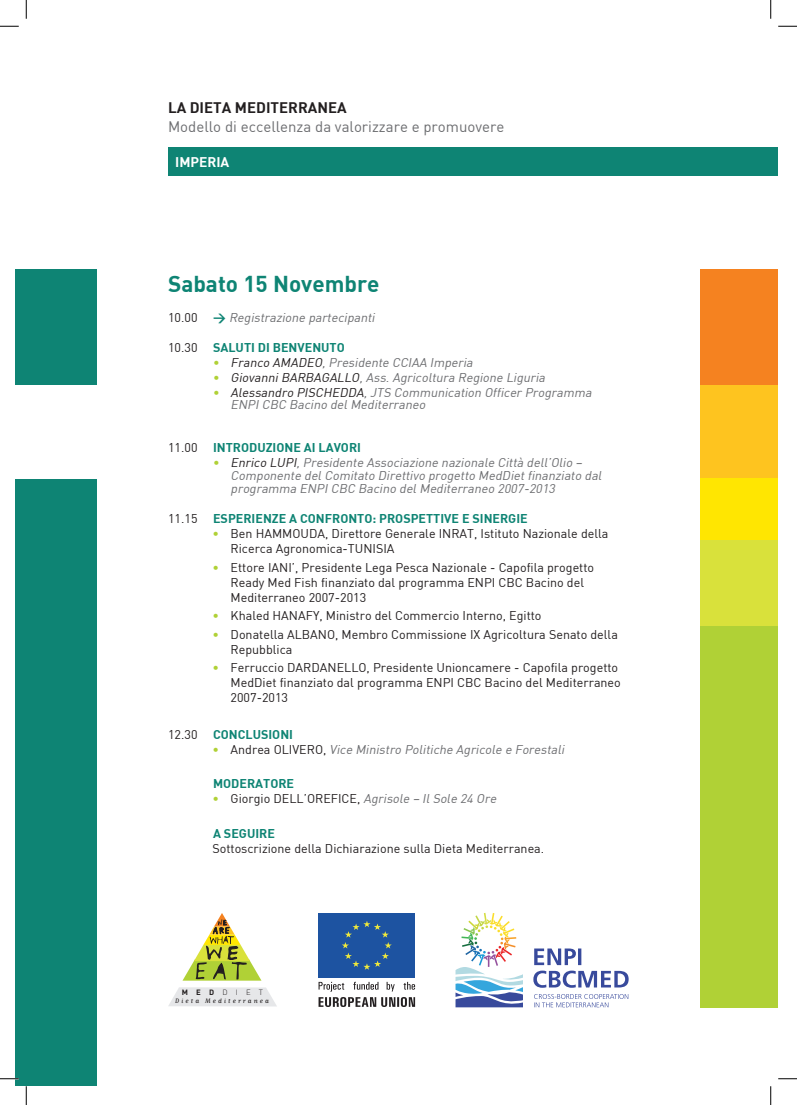
<style>
.page{position:relative;width:797px;height:1105px;background:#fff}
.page>*{position:absolute;margin:0;border:0;box-sizing:border-box;transform-origin:0 0}
.Testo_-_nero_10{font:700 22.5px "DIN";color:#0e8474}
.Testo_-_nero_10_cors{font:15px "DIN";color:#6c6d70}
.t1{font:700 15px "DIN";color:#231f20}
.t2{font:700 13.75px "DIN";color:#fff}
.Testo_-_nero_10-2{font:12.5px/15px "DIN";color:#231f20}
.Testo_-_nero_10-3{font:italic 12.5px/12.9px "DIN";color:#6c6d70}
.Testo_-_nero_10-4{font:700 12.5px "DIN";color:#0e8474}
.t3{font:7.62px/8.1px "Matrix Script";letter-spacing:.275em;color:#231f20;text-align:center}
.s1{font-style:normal;color:#231f20}
.s2{font-weight:700;font-style:normal;color:#0e8474}
.s3{font-weight:400;color:#231f20}
.s4{font-style:normal;color:#b0d136}
.s5{color:#231f20}
.s6{color:#b0d136}
.s7{font-style:italic;color:#6c6d70}
.s8{font-family:"DIN";font-weight:700}
.s9{font-family:"DIN";font-weight:300}
</style>
<div class="page">
<div style="left:168px;top:147px;width:609px;height:28px;background:#0e8474"></div>
<div style="left:16px;top:269px;width:81px;height:817px;background:#0e8474"></div>
<div style="left:699px;top:269px;width:78px;height:177px;background:#f58220"></div>
<div style="left:699px;top:386px;width:78px;height:93px;background:#fec41f"></div>
<div style="left:699px;top:479px;width:78px;height:61px;background:#ffe601"></div>
<div style="left:699px;top:540px;width:78px;height:86px;background:#d9e13b"></div>
<div style="left:699px;top:626px;width:78px;height:382px;background:#b0d136"></div>
<svg style="left:455px;top:913px;width:68px;height:94px"></svg>
<svg style="left:534px;top:994px;width:94px;height:13px"></svg>
<svg style="left:533px;top:948px;width:95px;height:40px"></svg>
<div style="left:318px;top:913px;width:97px;height:65px;background:#1d53a1"></div>
<svg style="left:342px;top:921px;width:50px;height:49px"></svg>
<svg style="left:318px;top:982px;width:97px;height:25px"></svg>
<div style="left:16px;top:386px;width:88px;height:93px;background:#fff"></div>
<svg style="left:168px;top:913px;width:109px;height:94px"></svg>
<svg style="left:0;top:25px;width:19px;height:2px"></svg>
<svg style="left:778px;top:25px;width:19px;height:2px"></svg>
<svg style="left:0;top:1078px;width:19px;height:1px"></svg>
<svg style="left:778px;top:1078px;width:19px;height:1px"></svg>
<svg style="left:25px;top:0;width:2px;height:19px"></svg>
<svg style="left:25px;top:1086px;width:2px;height:19px"></svg>
<svg style="left:770px;top:0;width:1px;height:19px"></svg>
<svg style="left:770px;top:1086px;width:1px;height:19px"></svg>
<p class="t1" style="left:168px;top:98px;width:180px">LA DIETA MEDITERRANEA</p>
<p class="Testo_-_nero_10_cors" style="left:168px;top:117px;width:338px">Modello di eccellenza da valorizzare e promuovere</p>
<p class="t2" style="left:175px;top:153px;width:56px">IMPERIA</p>
<p class="Testo_-_nero_10" style="left:168px;top:269px;width:213px">Sabato 15 Novembre</p>
<p class="Testo_-_nero_10-3" style="left:168px;top:310px;width:211px"><span class="s1">1 0 . 0 0</span> <span class="s2">&gt;</span> Registrazione partecipanti</p>
<p class="Testo_-_nero_10-4" style="left:168px;top:339px;width:178px"><span class="s3">10.30</span> SALUTI DI BENVENUTO</p>
<p class="Testo_-_nero_10-3" style="left:213px;top:355px;width:264px"><span class="s4">•</span> <span class="s5">Franco AMADEO</span>,Presidente CCIAA Imperia</p>
<p class="Testo_-_nero_10-3" style="left:213px;top:370px;width:336px"><span class="s4">•</span> <span class="s5">GiovanniBARBAGALLO</span>,Ass.Agricoltura Regione Liguria</p>
<p class="Testo_-_nero_10-3" style="left:230px;top:385px;width:365px;text-indent:-18px"><span class="s4">•</span> <span class="s5">Alessandro PISCHEDDA</span>,JTS Communication Officer Programma<br>ENPICBC Bacino delMediterraneo</p>
<p class="Testo_-_nero_10-4" style="left:168px;top:440px;width:194px"><span class="s3">11.00</span> INTRODUZIONE AI LAVORI</p>
<p class="Testo_-_nero_10-3" style="left:230px;top:456px;width:375px;text-indent:-18px"><span class="s4">•</span> <span class="s5">Enrico LUPI</span>,Presidente Associazione nazionale Città dell’Olio –<br>Componente delComitato Direttivo progetto MedDietfinanziato dal programma ENPICBC Bacino delMediterraneo 2007-2013</p>
<p class="Testo_-_nero_10-4" style="left:168px;top:510px;width:361px"><span class="s3">11.15</span> ESPERIENZE A CONFRONTO: PROSPETTIVE E SINERGIE</p>
<p class="Testo_-_nero_10-2" style="left:230px;top:526px;width:379px;text-indent:-18px"><span class="s6">•</span> Ben HAMMOUDA, Direttore Generale INRAT, Istituto Nazionale della<br>Ricerca Agronomica-TUNISIA</p>
<p class="Testo_-_nero_10-2" style="left:230px;top:559px;width:365px;text-indent:-18px"><span class="s6">•</span> Ettore IANI’, Presidente Lega Pesca Nazionale - Capofila progetto<br>Ready Med Fish finanziato dal programma ENPI CBC Bacino del<br>Mediterraneo 2007-2013</p>
<p class="Testo_-_nero_10-2" style="left:212px;top:608px;width:331px"><span class="s6">•</span> Khaled HANAFY, Ministro del Commercio Interno, Egitto</p>
<p class="Testo_-_nero_10-2" style="left:230px;top:626px;width:389px;text-indent:-18px"><span class="s6">•</span> Donatella ALBANO, Membro Commissione IX Agricoltura Senato della<br>Repubblica</p>
<p class="Testo_-_nero_10-2" style="left:230px;top:660px;width:392px;text-indent:-18px"><span class="s6">•</span> Ferruccio DARDANELLO, Presidente Unioncamere - Capofila progetto<br>MedDiet finanziato dal programma ENPI CBC Bacino del Mediterraneo<br>2007-2013</p>
<p class="Testo_-_nero_10-4" style="left:168px;top:727px;width:126px"><span class="s3">12.30</span> CONCLUSIONI</p>
<p class="Testo_-_nero_10-3" style="left:212px;top:743px;width:356px"><span class="s4">•</span> <span class="s1">A n d r e a O L I V E R O ,</span> Vice Ministro Politiche Agricole e Forestali</p>
<p class="Testo_-_nero_10-4" style="left:213px;top:775px;width:83px">MODERATORE</p>
<p class="Testo_-_nero_10-2" style="left:212px;top:791px;width:288px"><span class="s6">•</span> Giorgio DELL’OREFICE, <span class="s7">Agrisole – IlSole 24 Ore</span></p>
<p class="Testo_-_nero_10-4" style="left:213px;top:825px;width:63px">A SEGUIRE</p>
<p class="Testo_-_nero_10-2" style="left:212px;top:840px;width:333px">Sottoscrizione della Dichiarazione sulla Dieta Mediterranea.</p>
<p class="t3" style="left:175px;top:989px;width:95px"><span class="s8">MED</span><span class="s9">DIET<br></span>Dieta Mediterranea</p>
</div>
